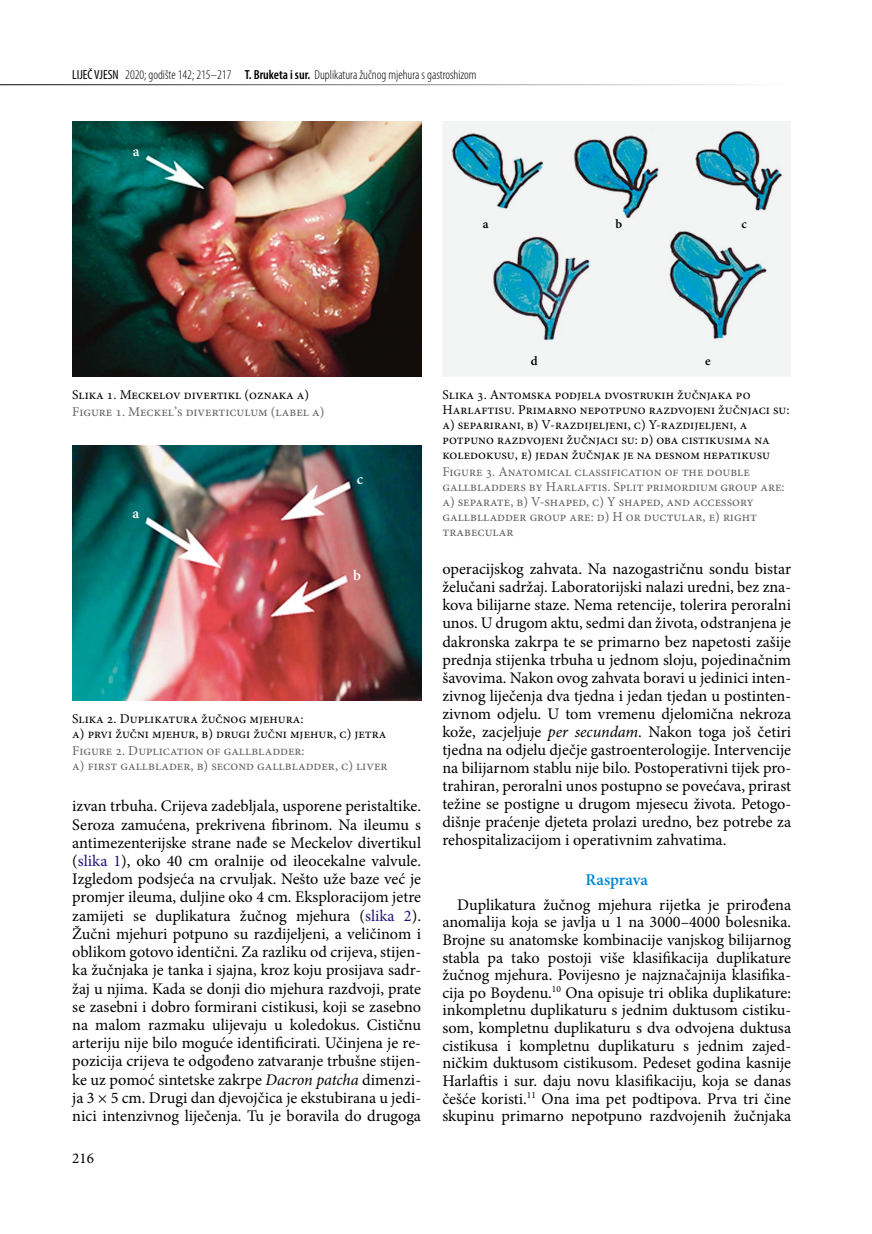
<style>
.page{position:relative;width:872px;height:1234px;background:#fff}
.page>*{position:absolute;margin:0;border:0;box-sizing:border-box;transform-origin:0 0}
.t1{font:600 16.5px "Minion Pro";color:#0087d1}
.t2{font:16.2px/18.1px "Minion Pro";letter-spacing:-.005em;color:#000;text-align:justify}
.t3{font:600 15px "Minion Pro";color:#fff}
.t4{font:15px "Minion Pro";color:#000}
.t5{font:13.5px/15px "Minion Pro";color:#000}
.t6{font:13.5px/15px "Minion Pro";color:#646365}
.t7{font:300 condensed 13.2px "Myriad Pro";color:#000}
.t8{font:600 12.75px "Minion Pro";color:#000}
.s1{font-weight:400}
.s2{font-weight:600}
.s3{color:#231177}
.s4{font-style:italic}
</style>
<div class="page">
<hr style="left:0;top:84px;width:791px;height:1px;background:#000">
<img style="left:72px;top:121px;width:349px;height:255px">
<img style="left:72px;top:445px;width:349px;height:255px">
<div style="left:442px;top:121px;width:349px;height:255px;background:#f3f4f4"></div>
<img style="left:452px;top:130px;width:330px;height:211px">
<p class="t7" style="left:72px;top:67px;width:406px"><span class="s1">LIJEČ VJESN</span> 2020; godište 142; 215–217 <span class="s2">T. Bruketa i sur.</span> Duplikatura žučnog mjehura s gastroshizom</p>
<p class="t3" style="left:133px;top:141px;width:8px">a</p>
<p class="t8" style="left:483px;top:215px;width:7px">a</p>
<p class="t8" style="left:615px;top:215px;width:8px">b</p>
<p class="t8" style="left:741px;top:215px;width:7px">c</p>
<p class="t5" style="left:72px;top:387px;width:238px">Slika 1. Meckelov divertikl (oznaka a)</p>
<p class="t6" style="left:72px;top:404px;width:254px">Figure 1. Meckel’s diverticulum (label a)</p>
<p class="t3" style="left:132px;top:502px;width:8px">a</p>
<p class="t3" style="left:357px;top:468px;width:8px">c</p>
<p class="t3" style="left:353px;top:564px;width:9px">b</p>
<p class="t5" style="left:72px;top:711px;width:316px">Slika 2. Duplikatura žučnog mjehura:<br>a) prvi žučni mjehur, b) drugi žučni mjehur, c) jetra</p>
<p class="t6" style="left:72px;top:743px;width:317px">Figure 2. Duplication of gallbladder:<br>a) first gallblader, b) second gallbladder, c) liver</p>
<p class="t2" style="left:72px;top:797px;width:350px">izvan trbuha. Crijeva zadebljala, usporene peristaltike.<br>Seroza zamućena, prekrivena fibrinom. Na ileumu s antimezenterijske strane nađe se Meckelov divertikul (<span class="s3">slika 1</span>), oko 40 cm oralnije od ileocekalne valvule.<br>Izgledom podsjeća na crvuljak. Nešto uže baze već je promjer ileuma, duljine oko 4 cm. Eksploracijom jetre zamijeti se duplikatura žučnog mjehura (<span class="s3">slika 2</span>).<br>Žučni mjehuri potpuno su razdijeljeni, a veličinom i oblikom gotovo identični. Za razliku od crijeva, stijen&shy;ka žučnjaka je tanka i sjajna, kroz koju prosijava sadr&shy;žaj u njima. Kada se donji dio mjehura razdvoji, prate se zasebni i dobro formirani cistikusi, koji se zasebno na malom razmaku ulijevaju u koledokus. Cističnu arteriju nije bilo moguće identificirati. Učinjena je re&shy;pozicija crijeva te odgođeno zatvaranje trbušne stijen&shy;ke uz pomoć sintetske zakrpe <span class="s4">Dacron patcha</span> dimenzi&shy;ja 3 × 5 cm. Drugi dan djevojčica je ekstubirana u jedi&shy;nici intenzivnog liječenja. Tu je boravila do drugoga</p>
<p class="t4" style="left:72px;top:1147px;width:23px">216</p>
<p class="t8" style="left:531px;top:352px;width:8px">d</p>
<p class="t8" style="left:705px;top:352px;width:7px">e</p>
<p class="t5" style="left:442px;top:387px;width:348px">Slika 3. Antomska podjela dvostrukih žučnjaka po Harlaftisu. Primarno nepotpuno razdvojeni žučnjaci su: a) separirani, b) V-razdijeljeni, c) Y-razdijeljeni, a potpuno razdvojeni žučnjaci su: d) oba cistikusima na koledokusu, e) jedan žučnjak je na desnom hepatikusu</p>
<p class="t6" style="left:442px;top:464px;width:344px">Figure 3. Anatomical classification of the double gallbladders by Harlaftis. Split primordium group are: a) separate, b) V-shaped, c) Y shaped, and accessory gallblladder group are: d) H or ductular, e) right trabecular</p>
<p class="t2" style="left:442px;top:560px;width:350px">operacijskog zahvata. Na nazogastričnu sondu bistar želučani sadržaj. Laboratorijski nalazi uredni, bez zna&shy;kova bilijarne staze. Nema retencije, tolerira peroralni unos. U drugom aktu, sedmi dan života, odstranjena je dakronska zakrpa te se primarno bez napetosti zašije prednja stijenka trbuha u jednom sloju, pojedinačnim šavovima. Nakon ovog zahvata boravi u jedinici inten&shy;zivnog liječenja dva tjedna i jedan tjedan u postinten&shy;zivnom odjelu. U tom vremenu djelomična nekroza kože, zacjeljuje <span class="s4">per secundam</span>. Nakon toga još četiri tjedna na odjelu dječje gastroenterologije. Intervencije na bilijarnom stablu nije bilo. Postoperativni tijek pro&shy;trahiran, peroralni unos postupno se povećava, prirast težine se postigne u drugom mjesecu života. Petogo&shy;dišnje praćenje djeteta prolazi uredno, bez potrebe za rehospitalizacijom i operativnim zahvatima.</p>
<p class="t1" style="left:585px;top:868px;width:64px">Rasprava</p>
<p class="t2" style="left:442px;top:895px;width:350px;line-height:17.5px;text-indent:15px">Duplikatura žučnog mjehura rijetka je prirođena anomalija koja se javlja u 1 na 3000–4000 bolesnika.<br>Brojne su anatomske kombinacije vanjskog bilijarnog stabla pa tako postoji više klasifikacija duplikature žučnog mjehura. Povijesno je najznačajnija klasifika&shy;cija po Boydenu.<sup>10</sup> Ona opisuje tri oblika duplikature: inkompletnu duplikaturu s jednim duktusom cistiku&shy;som, kompletnu duplikaturu s dva odvojena duktusa cistikusa i kompletnu duplikaturu s jednim zajed&shy;ničkim duktusom cistikusom. Pedeset godina kasnije Harlaftis i sur. daju novu klasifikaciju, koja se danas češće koristi.<sup>11</sup> Ona ima pet podtipova. Prva tri čine skupinu primarno nepotpuno razdvojenih žučnjaka</p>
</div>
